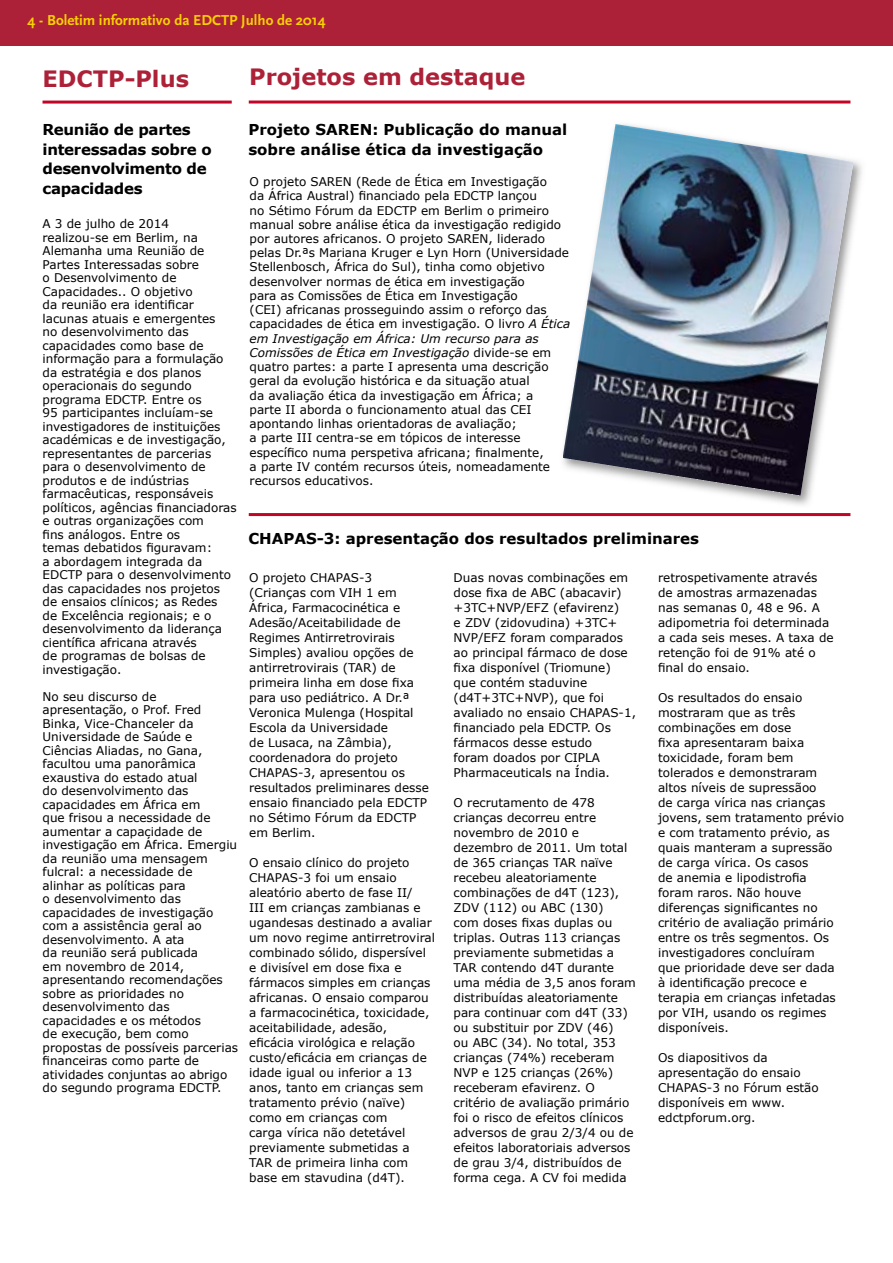
<style>
.page{position:relative;width:893px;height:1263px;background:#fff}
.page>*{position:absolute;margin:0;border:0;box-sizing:border-box;transform-origin:0 0}
.t1{font:700 22.5px "Verdana";color:#ad2138}
.t2{font:700 15px/19.5px "Verdana";color:#000}
.t3{font:700 15px/19.5px "Verdana";letter-spacing:-.02em;color:#000}
.t4{font:700 15px "Scala Sans";color:#f7d100}
.t5{font:12px/15px "Verdana";color:#000}
.s1{font-style:italic}
</style>
<div class="page">
<div style="left:0;top:0;width:893px;height:45px;background:#ad2138"></div>
<hr style="left:43px;top:101px;width:189px;height:3px;background:#c20526">
<hr style="left:249px;top:101px;width:601px;height:3px;background:#c20526">
<hr style="left:249px;top:513px;width:601px;height:3px;background:#c20526">
<img style="left:744px;top:160px;width:118px;height:345px">
<img style="left:563px;top:124px;width:290px;height:372px">
<p class="t4" style="left:28px;top:12px;width:299px">4 - Boletim informativo da EDCTP Julho de 2014</p>
<h1 class="t1" style="left:43px;top:63px;width:148px">EDCTP-Plus</h1>
<h1 class="t1" style="left:249px;top:61px;width:278px">Projetos em destaque</h1>
<p class="t3" style="left:43px;top:119px;width:171px">Reunião de partes interessadas sobre o desenvolvimento de capacidades</p>
<p class="t5" style="left:43px;top:217px;width:196px;line-height:13.5px">A 3 de julho de 2014 realizou-se em Berlim, na<br>Alemanha uma Reunião de<br>Partes Interessadas sobre<br>o Desenvolvimento de<br>Capacidades.. O objetivo<br>da reunião era identificar lacunas atuais e emergentes<br>no desenvolvimento das capacidades como base de informação para a formulação da estratégia e dos planos operacionais do segundo programa EDCTP. Entre os<br>95 participantes incluíam-se investigadores de instituições académicas e de investigação, representantes de parcerias para o desenvolvimento de produtos e de indústrias farmacêuticas, responsáveis políticos, agências financiadoras e outras organizações com<br>fins análogos. Entre os<br>temas debatidos figuravam:<br>a abordagem integrada da<br>EDCTP para o desenvolvimento das capacidades nos projetos de ensaios clínicos; as Redes<br>de Excelência regionais; e o desenvolvimento da liderança científica africana através<br>de programas de bolsas de investigação.</p>
<p class="t5" style="left:43px;top:690px;width:197px;line-height:13.5px">No seu discurso de apresentação, o Prof. Fred<br>Binka, Vice-Chanceler da<br>Universidade de Saúde e<br>Ciências Aliadas, no Gana, facultou uma panorâmica exaustiva do estado atual<br>do desenvolvimento das capacidades em África em<br>que frisou a necessidade de aumentar a capacidade de investigação em África. Emergiu da reunião uma mensagem fulcral: a necessidade de<br>alinhar as políticas para<br>o desenvolvimento das capacidades de investigação com a assistência geral ao desenvolvimento. A ata<br>da reunião será publicada<br>em novembro de 2014, apresentando recomendações sobre as prioridades no desenvolvimento das capacidades e os métodos<br>de execução, bem como propostas de possíveis parcerias financeiras como parte de atividades conjuntas ao abrigo do segundo programa EDCTP.</p>
<p class="t2" style="left:248px;top:119px;width:321px">Projeto SAREN: Publicação do manual sobre análise ética da investigação</p>
<p class="t5" style="left:250px;top:174px;width:322px;line-height:14.2px">O projeto SAREN (Rede de Ética em Investigação<br>da África Austral) financiado pela EDCTP lançou<br>no Sétimo Fórum da EDCTP em Berlim o primeiro manual sobre análise ética da investigação redigido por autores africanos. O projeto SAREN, liderado pelas Dr.ªs Mariana Kruger e Lyn Horn (Universidade Stellenbosch, África do Sul), tinha como objetivo desenvolver normas de ética em investigação<br>para as Comissões de Ética em Investigação<br>(CEI) africanas prosseguindo assim o reforço das capacidades de ética em investigação. O livro <span class="s1">A Ética em Investigação em África: Um recurso para as Comissões de Ética em Investigação</span> divide-se em quatro partes: a parte I apresenta uma descrição geral da evolução histórica e da situação atual<br>da avaliação ética da investigação em África; a<br>parte II aborda o funcionamento atual das CEI apontando linhas orientadoras de avaliação;<br>a parte III centra-se em tópicos de interesse específico numa perspetiva africana; finalmente,<br>a parte IV contém recursos úteis, nomeadamente recursos educativos.</p>
<p class="t2" style="left:248px;top:529px;width:452px">CHAPAS-3: apresentação dos resultados preliminares</p>
<p class="t5" style="left:249px;top:570px;width:181px">O projeto CHAPAS-3 (Crianças com VIH 1 em<br>África, Farmacocinética e<br>Adesão/Aceitabilidade de<br>Regimes Antirretrovirais<br>Simples) avaliou opções de antirretrovirais (TAR) de primeira linha em dose fixa para uso pediátrico. A Dr.ª<br>Veronica Mulenga (Hospital<br>Escola da Universidade<br>de Lusaca, na Zâmbia), coordenadora do projeto<br>CHAPAS-3, apresentou os resultados preliminares desse ensaio financiado pela EDCTP no Sétimo Fórum da EDCTP em Berlim.</p>
<p class="t5" style="left:249px;top:855px;width:187px">O ensaio clínico do projeto<br>CHAPAS-3 foi um ensaio aleatório aberto de fase II/<br>III em crianças zambianas e ugandesas destinado a avaliar um novo regime antirretroviral combinado sólido, dispersível e divisível em dose fixa e fármacos simples em crianças africanas. O ensaio comparou a farmacocinética, toxicidade, aceitabilidade, adesão,<br>eficácia virológica e relação custo/eficácia em crianças de idade igual ou inferior a 13 anos, tanto em crianças sem tratamento prévio (naïve) como em crianças com<br>carga vírica não detetável previamente submetidas a<br>TAR de primeira linha com base em stavudina (d4T).</p>
<p class="t5" style="left:454px;top:570px;width:184px">Duas novas combinações em dose fixa de ABC (abacavir) +3TC+NVP/EFZ (efavirenz)<br>e ZDV (zidovudina) +3TC+<br>NVP/EFZ foram comparados ao principal fármaco de dose fixa disponível (Triomune) que contém staduvine (d4T+3TC+NVP), que foi avaliado no ensaio CHAPAS-1, financiado pela EDCTP. Os fármacos desse estudo<br>foram doados por CIPLA<br>Pharmaceuticals na Índia.</p>
<p class="t5" style="left:454px;top:795px;width:184px">O recrutamento de 478 crianças decorreu entre novembro de 2010 e dezembro de 2011. Um total de 365 crianças TAR naïve recebeu aleatoriamente combinações de d4T (123),<br>ZDV (112) ou ABC (130)<br>com doses fixas duplas ou triplas. Outras 113 crianças previamente submetidas a<br>TAR contendo d4T durante uma média de 3,5 anos foram distribuídas aleatoriamente para continuar com d4T (33) ou substituir por ZDV (46)<br>ou ABC (34). No total, 353 crianças (74%) receberam<br>NVP e 125 crianças (26%) receberam efavirenz. O critério de avaliação primário foi o risco de efeitos clínicos adversos de grau 2/3/4 ou de efeitos laboratoriais adversos de grau 3/4, distribuídos de forma cega. A CV foi medida</p>
<p class="t5" style="left:658px;top:570px;width:177px">retrospetivamente através de amostras armazenadas nas semanas 0, 48 e 96. A adipometria foi determinada a cada seis meses. A taxa de retenção foi de 91% até o final do ensaio.</p>
<p class="t5" style="left:658px;top:690px;width:188px">Os resultados do ensaio mostraram que as três combinações em dose<br>fixa apresentaram baixa toxicidade, foram bem tolerados e demonstraram altos níveis de supressãoo<br>de carga vírica nas crianças jovens, sem tratamento prévio e com tratamento prévio, as quais manteram a supressão de carga vírica. Os casos<br>de anemia e lipodistrofia foram raros. Não houve diferenças significantes no critério de avaliação primário entre os três segmentos. Os investigadores concluíram<br>que prioridade deve ser dada à identificação precoce e terapia em crianças infetadas por VIH, usando os regimes disponíveis.</p>
<p class="t5" style="left:658px;top:1050px;width:162px">Os diapositivos da apresentação do ensaio<br>CHAPAS-3 no Fórum estão disponíveis em www. edctpforum.org.</p>
</div>
